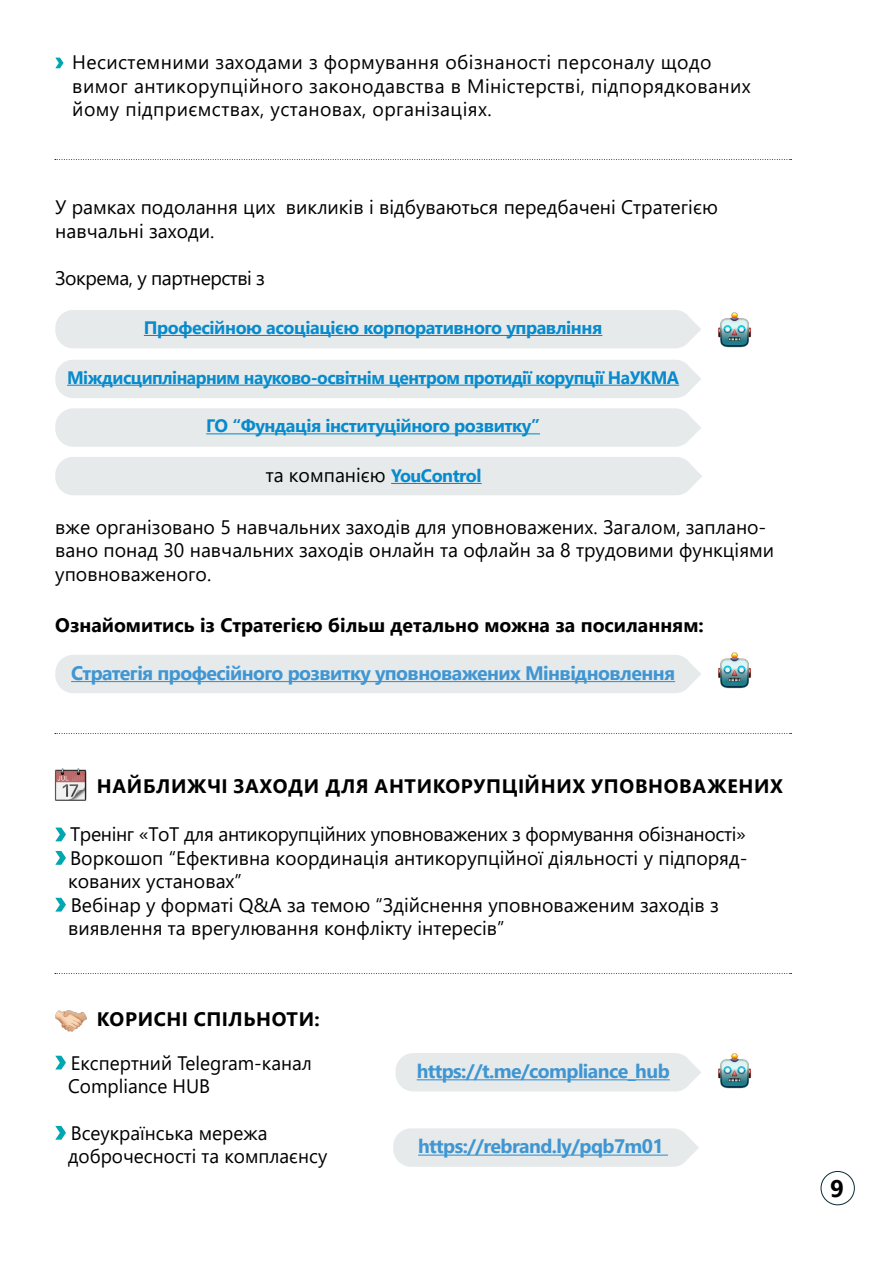
<style>
.page{position:relative;width:893px;height:1263px;background:#fff}
.page>*{position:absolute;margin:0;border:0;box-sizing:border-box;transform-origin:0 0}
.t1{font:700 24px "Segoe UI";color:#000}
.t2{font:19.5px/23.4px "Segoe UI";color:#000}
.t3{font:19.5px/23.4px "Segoe UI";letter-spacing:.02em;color:#000}
.t4{font:700 19.5px "Segoe UI";letter-spacing:-.03em;color:#4096d2}
.t5{font:700 19.5px "Segoe UI";letter-spacing:.02em;color:#000}
.t6{font:700 19.5px "Segoe UI";color:#000}
.t7{font:19.5px "Segoe UI";letter-spacing:-.025em;color:#000}
.t8{font:700 18px "Segoe UI";letter-spacing:-.025em;color:#088bcc}
.s1{font-weight:700;font-size:18px;color:#088bcc}
</style>
<div class="page">
<div style="left:55px;top:310px;width:638px;height:38px;background:#e7eaeb;border-radius:18px"></div>
<hr style="left:144px;top:335px;width:458px;height:1px;background:#088bcc">
<svg style="left:55px;top:58px;width:9px;height:10px"></svg>
<svg style="left:55px;top:159px;width:736px;height:1px"></svg>
<svg style="left:55px;top:733px;width:736px;height:1px"></svg>
<svg style="left:55px;top:973px;width:736px;height:1px"></svg>
<div style="left:55px;top:655px;width:638px;height:38px;background:#e7eaeb;border-radius:18px"></div>
<div style="left:395px;top:1053px;width:298px;height:38px;background:#e7eaeb;border-radius:18px"></div>
<div style="left:393px;top:1128px;width:298px;height:39px;background:#e7eaeb;border-radius:18px"></div>
<div style="left:55px;top:360px;width:638px;height:38px;background:#e7eaeb;border-radius:18px"></div>
<div style="left:55px;top:408px;width:638px;height:39px;background:#e7eaeb;border-radius:18px"></div>
<div style="left:55px;top:457px;width:639px;height:38px;background:#e7eaeb;border-radius:18px"></div>
<svg style="left:690px;top:318px;width:11px;height:22px"></svg>
<svg style="left:690px;top:663px;width:11px;height:22px"></svg>
<svg style="left:690px;top:1061px;width:11px;height:23px"></svg>
<svg style="left:688px;top:1138px;width:11px;height:21px"></svg>
<svg style="left:690px;top:368px;width:11px;height:22px"></svg>
<svg style="left:690px;top:418px;width:11px;height:21px"></svg>
<svg style="left:691px;top:465px;width:11px;height:22px"></svg>
<hr style="left:71px;top:681px;width:604px;height:1px;background:#4096d2">
<hr style="left:417px;top:1079px;width:253px;height:1px;background:#4096d2">
<hr style="left:418px;top:1154px;width:250px;height:2px;background:#4096d2">
<hr style="left:67px;top:385px;width:612px;height:1px;background:#088bcc">
<hr style="left:206px;top:433px;width:334px;height:1px;background:#088bcc">
<hr style="left:391px;top:483px;width:91px;height:1px;background:#088bcc">
<div style="left:821px;top:1171px;width:34px;height:34px;border:1px solid #0c2933;border-radius:50%"></div>
<svg style="left:55px;top:827px;width:11px;height:14px"></svg>
<svg style="left:55px;top:851px;width:11px;height:14px"></svg>
<svg style="left:55px;top:898px;width:11px;height:13px"></svg>
<svg style="left:55px;top:1056px;width:11px;height:13px"></svg>
<svg style="left:55px;top:1126px;width:11px;height:14px"></svg>
<img style="left:55px;top:768px;width:32px;height:33px">
<img style="left:56px;top:1010px;width:31px;height:22px">
<img style="left:718px;top:653px;width:33px;height:36px">
<img style="left:718px;top:312px;width:33px;height:36px">
<img style="left:718px;top:1053px;width:33px;height:36px">
<p class="t3" style="left:72px;top:49px;width:680px">Несистемними заходами з формування обізнаності персоналу щодо вимог антикорупцій ного законодавства в Міністерстві, підпорядкованих йому підприємствах, установах, організаціях.</p>
<p class="t2" style="left:55px;top:194px;width:664px">У рамках подолання цих викликів і відбуваються передбачені Стратегією навчальні заходи.</p>
<p class="t7" style="left:55px;top:259px;width:211px">Зокрема, у партнерстві з</p>
<p class="t8" style="left:144px;top:311px;width:460px">Професійною асоціацією корпоративного управління</p>
<p class="t8" style="left:67px;top:360px;width:613px">Міждисциплінарним науково-освітнім центром протидії корупції НаУКМА</p>
<p class="t8" style="left:206px;top:409px;width:335px">ГО “Фундація інституційного розвитку”</p>
<p class="t2" style="left:266px;top:462px;width:217px">та компанією <span class="s1">YouControl</span></p>
<p class="t2" style="left:55px;top:514px;width:720px">вже організовано 5 навчальних заходів для уповноважених. Загалом, заплано&shy;вано понад 30 навчальних заходів онлайн та офлайн за 8 трудовими функціями уповноваженого.</p>
<p class="t6" style="left:55px;top:607px;width:650px">Ознайомитись із Стратегією більш детально можна за посиланням:</p>
<p class="t4" style="left:71px;top:654px;width:605px">Стратегія професій ного розвитку уповноважених Мінвідновлення</p>
<p class="t5" style="left:97px;top:768px;width:688px">НАЙБЛИЖЧІ ЗАХОДИ ДЛЯ АНТИКОРУПЦІЙНИХ УПОВНОВАЖЕНИХ</p>
<p class="t2" style="left:68px;top:821px;width:681px">Тренінг «ТоТ для антикорупційних уповноважених з формування обізнаності» Воркошоп “Ефективна координація антикорупційної діяльності у підпоряд&shy;кованих установах”<br>Вебінар у форматі Q&amp;A за темою “Здійснення уповноваженим заходів з виявлення та врегулювання конфлікту інтересів”</p>
<p class="t5" style="left:97px;top:1000px;width:224px">КОРИСНІ СПІЛЬНОТИ:</p>
<p class="t2" style="left:68px;top:1049px;width:245px">Експертний Telegram-канал<br>Compliance HUB</p>
<p class="t2" style="left:68px;top:1119px;width:261px">Всеукраїнська мережа доброчесності та комплаєнсу</p>
<p class="t4" style="left:417px;top:1053px;width:255px">https://t.me/compliance_hub</p>
<p class="t4" style="left:418px;top:1128px;width:247px">https://rebrand.ly/pqb7m01</p>
<p class="t1" style="left:830px;top:1166px;width:15px">9</p>
</div>
